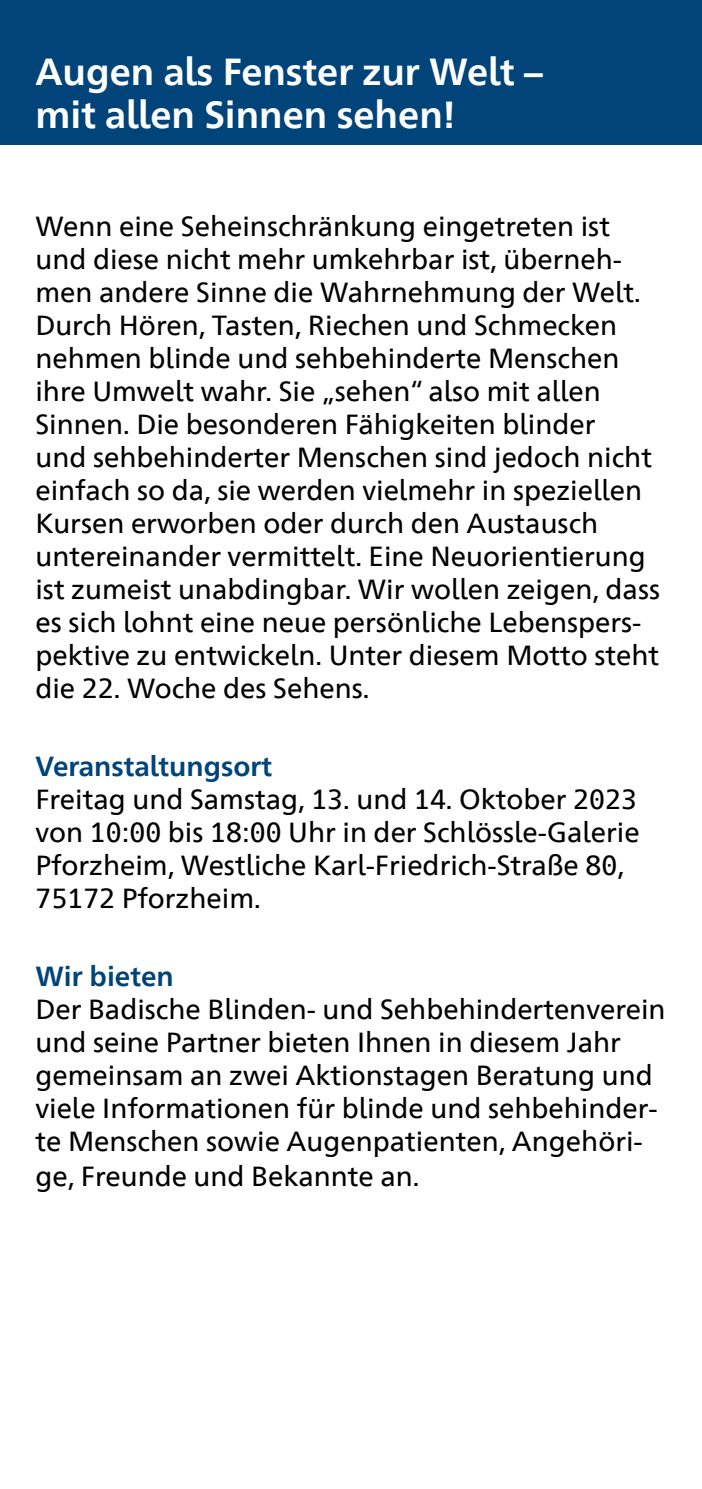
<style>
.page{position:relative;width:702px;height:1489px;background:#fff}
.page>*{position:absolute;margin:0;border:0;box-sizing:border-box;transform-origin:0 0}
.H1_Headline{font:700 37.5px/42.5px "Frutiger Neue 1450 Pro";color:#fff}
.P_Fließtext{font:27.5px/33px "Frutiger Neue 1450 Pro";color:#000}
.H2_Subheadline_Text_in_blau{font:700 27.5px "Frutiger Neue 1450 Pro";color:#00447a}
</style>
<div class="page">
<div style="left:0;top:0;width:702px;height:145px;background:#00447a"></div>
<h1 class="H1_Headline" style="left:35px;top:48px;width:509px">Augen als Fenster zur Welt – mit allen Sinnen sehen!</h1>
<p class="P_Fließtext" style="left:35px;top:207px;width:626px">Wenn eine Seheinschränkung eingetreten ist und diese nicht mehr umkehrbar ist, überneh&shy;men andere Sinne die Wahrnehmung der Welt.<br>Durch Hören, Tasten, Riechen und Schmecken nehmen blinde und sehbehinderte Menschen ihre Umwelt wahr. Sie „sehen“ also mit allen Sinnen. Die besonderen Fähigkeiten blinder<br>und sehbehinderter Menschen sind jedoch nicht einfach so da, sie werden vielmehr in speziellen Kursen erworben oder durch den Austausch untereinander vermittelt. Eine Neuorientierung ist zumeist unabdingbar. Wir wollen zeigen, dass es sich lohnt eine neue persönliche Lebenspers&shy;pektive zu entwickeln. Unter diesem Motto steht die 22. Woche des Sehens.</p>
<h2 class="H2_Subheadline_Text_in_blau" style="left:35px;top:746px;width:238px">Veranstaltungsort</h2>
<p class="P_Fließtext" style="left:35px;top:780px;width:603px">Freitag und Samstag, 13. und 14. Oktober 2023</p>
<p class="P_Fließtext" style="left:35px;top:813px;width:605px">von 10:00 bis 18:00 Uhr in der Schlössle-Galerie<br>Pforzheim, Westliche Karl-Friedrich-Straße 80,<br>75172 Pforzheim.</p>
<h2 class="H2_Subheadline_Text_in_blau" style="left:35px;top:956px;width:140px">Wir bieten</h2>
<p class="P_Fließtext" style="left:35px;top:990px;width:631px">Der Badische Blinden- und Sehbehindertenverein und seine Partner bieten Ihnen in diesem Jahr gemeinsam an zwei Aktionstagen Beratung und viele Informationen für blinde und sehbehinder&shy;te Menschen sowie Augenpatienten, Angehöri&shy;ge, Freunde und Bekannte an.</p>
</div>
